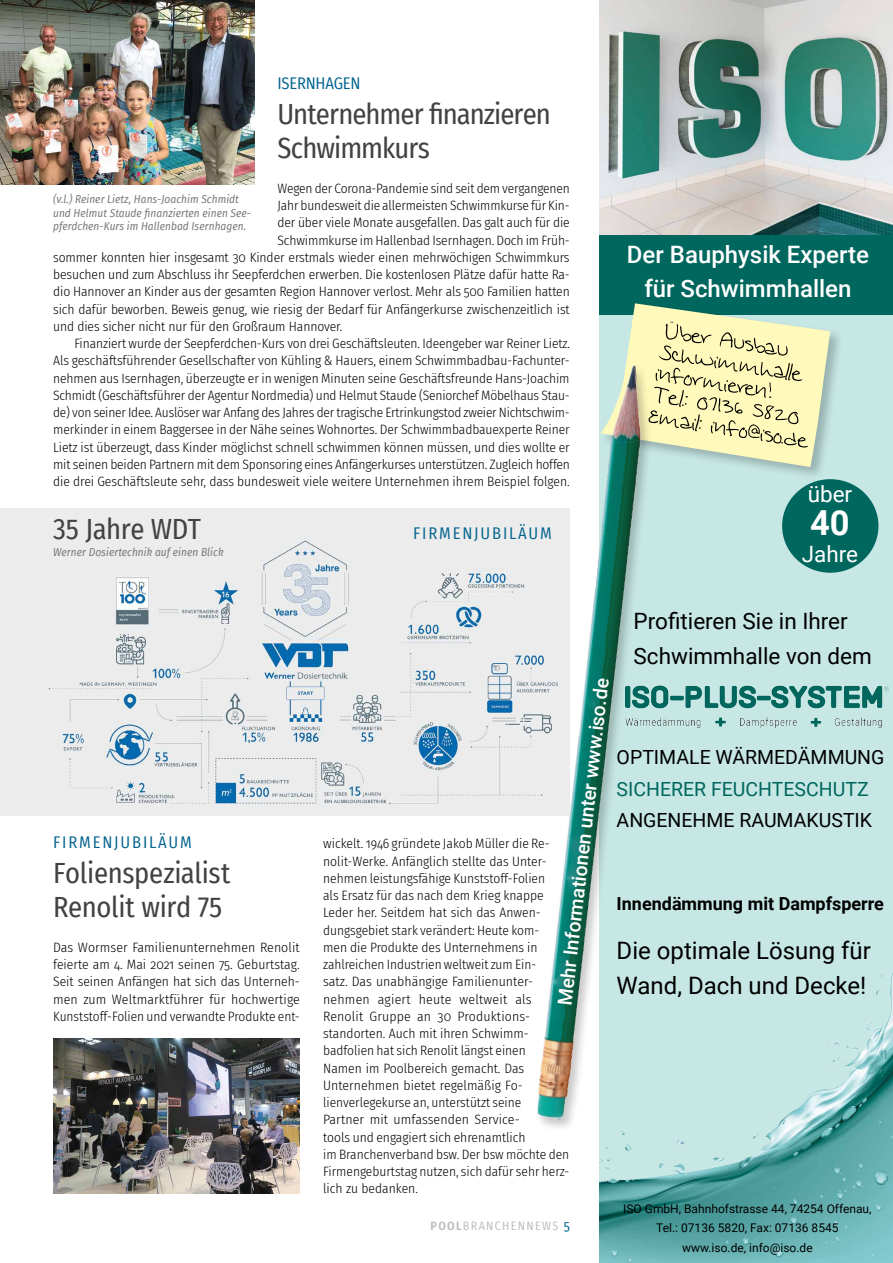
<style>
.page{position:relative;width:893px;height:1263px;background:#fff}
.page>*{position:absolute;margin:0;border:0;box-sizing:border-box;transform-origin:0 0}
.t1{font:700 34.5px "Roboto";color:#fff}
.t2{font:28.5px/34.5px "Fira Sans Condensed";letter-spacing:-.02em;color:#424241}
.t3{font:24px/34.5px "Roboto";color:#000}
.t4{font:500 24px/34.5px "Roboto";color:#fff;text-align:center}
.t5{font:22.5px/34.5px "Roboto";color:#000}
.t6{font:22.5px "Roboto";color:#fff}
.t7{font:19.5px "Roboto";color:#000}
.t8{font:500 19.5px "Roboto";color:#fff}
.t9{font:19.5px "Roboto";color:#00675e}
.t10{font:700 18px "Roboto";color:#000}
.t11{font:16.5px "Fira Sans Condensed";letter-spacing:.11em;color:#00638e}
.t12{font:16.5px "Fira Sans Condensed";letter-spacing:-.015em;color:#00638e}
.t13{font:300 13.5px/17.2px "Fira Sans Condensed";letter-spacing:-.005em;color:#000;text-align:justify}
.t14{font:12px/19.5px "Roboto";color:#000;text-align:center}
.t15{font:12px "Fira Sans Condensed";letter-spacing:.11em;color:#bcbcbc}
.t16{font:italic 11.25px/13.5px "Fira Sans Condensed";letter-spacing:.005em;color:#7c7b7b}
.s1{font-weight:600}
.s2{font-size:13.8px;color:#00638e}
</style>
<div class="page">
<div style="left:0;top:508px;width:570px;height:308px;background:#ececec"></div>
<img style="left:53px;top:1038px;width:247px;height:155px">
<img style="left:0;top:0;width:254px;height:185px">
<img style="left:48px;top:540px;width:479px;height:264px">
<div style="left:600px;top:257px;width:293px;height:1006px;background:#c6e7e4"></div>
<div style="left:782px;top:479px;width:96px;height:94px;background:#00675e;border-radius:50%"></div>
<div style="left:600px;top:228px;width:293px;height:87px;background:#00675e"></div>
<img style="left:599px;top:0;width:294px;height:234px">
<div style="left:600px;top:302px;width:244px;height:178px;background:#000;opacity:.23"></div>
<svg style="left:601px;top:303px;width:229px;height:164px"></svg>
<img style="left:527px;top:356px;width:192px;height:766px">
<img style="left:600px;top:968px;width:293px;height:295px">
<img style="left:626px;top:686px;width:262px;height:42px">
<svg style="left:578px;top:562px;width:20px;height:28px"></svg>
<p class="t12" style="left:278px;top:71px;width:84px">ISERNHAGEN</p>
<h2 class="t2" style="left:277px;top:96px;width:275px">Unternehmer finanzieren<br>Schwimmkurs</h2>
<p class="t13" style="left:277px;top:179px;width:294px">Wegen der Corona-Pandemie sind seit dem vergangenen</p>
<p class="t13" style="left:277px;top:197px;width:294px">Jahr bundesweit die allermeisten Schwimmkurse für Kin-</p>
<p class="t13" style="left:277px;top:214px;width:294px">der über viele Monate ausgefallen. Das galt auch für die</p>
<p class="t13" style="left:277px;top:231px;width:294px">Schwimmkurse im Hallenbad Isernhagen. Doch im Früh-</p>
<p class="t13" style="left:53px;top:248px;width:518px">sommer konnten hier insgesamt 30 Kinder erstmals wieder einen mehrwöchigen Schwimmkurs</p>
<p class="t13" style="left:53px;top:266px;width:518px">besuchen und zum Abschluss ihr Seepferdchen erwerben. Die kostenlosen Plätze dafür hatte Ra-</p>
<p class="t13" style="left:53px;top:283px;width:518px">dio Hannover an Kinder aus der gesamten Region Hannover verlost. Mehr als 500 Familien hatten</p>
<p class="t13" style="left:53px;top:300px;width:518px">sich dafür beworben. Beweis genug, wie riesig der Bedarf für Anfängerkurse zwischenzeitlich ist</p>
<p class="t13" style="left:53px;top:317px;width:291px">und dies sicher nicht nur für den Großraum Hannover.</p>
<p class="t13" style="left:74px;top:335px;width:497px">Finanziert wurde der Seepferdchen-Kurs von drei Geschäftsleuten. Ideengeber war Reiner Lietz.</p>
<p class="t13" style="left:53px;top:352px;width:518px">Als geschäftsführender Gesellschafter von Kühling &amp; Hauers, einem Schwimmbadbau-Fachunter-</p>
<p class="t13" style="left:53px;top:369px;width:518px">nehmen aus Isernhagen, überzeugte er in wenigen Minuten seine Geschäftsfreunde Hans-Joachim</p>
<p class="t13" style="left:53px;top:386px;width:518px">Schmidt (Geschäftsführer der Agentur Nordmedia) und Helmut Staude (Seniorchef Möbelhaus Stau-</p>
<p class="t13" style="left:53px;top:404px;width:518px">de) von seiner Idee. Auslöser war Anfang des Jahres der tragische Ertrinkungstod zweier Nichtschwim-</p>
<p class="t13" style="left:53px;top:421px;width:518px">merkinder in einem Baggersee in der Nähe seines Wohnortes. Der Schwimmbadbauexperte Reiner</p>
<p class="t13" style="left:53px;top:438px;width:518px">Lietz ist überzeugt, dass Kinder möglichst schnell schwimmen können müssen, und dies wollte er</p>
<p class="t13" style="left:53px;top:455px;width:518px">mit seinen beiden Partnern mit dem Sponsoring eines Anfängerkurses unterstützen. Zugleich hoffen</p>
<p class="t13" style="left:53px;top:473px;width:518px">die drei Geschäftsleute sehr, dass bundesweit viele weitere Unternehmen ihrem Beispiel folgen.</p>
<p class="t16" style="left:53px;top:192px;width:199px">(v.l.) Reiner Lietz, Hans-Joachim Schmidt und Helmut Staude finanzierten einen See&shy;pferdchen-Kurs im Hallenbad Isernhagen.</p>
<h2 class="t2" style="left:53px;top:511px;width:149px">35 Jahre WDT</h2>
<p class="t11" style="left:413px;top:521px;width:140px">FIRMENJUBILÄUM</p>
<p class="t16" style="left:53px;top:545px;width:172px">Werner Dosiertechnik auf einen Blick</p>
<h3 class="t4" style="left:627px;top:236px;width:243px">Der Bauphysik Experte für Schwimmhallen</h3>
<h3 class="t6" style="left:808px;top:478px;width:46px">über</h3>
<h1 class="t1" style="left:810px;top:498px;width:41px">40</h1>
<h3 class="t6" style="left:802px;top:538px;width:58px">Jahre</h3>
<h3 class="t5" style="left:634px;top:603px;width:240px">Profitieren Sie in Ihrer<br>Schwimmhalle von dem</h3>
<p class="t11" style="left:53px;top:830px;width:140px">FIRMENJUBILÄUM</p>
<h2 class="t2" style="left:53px;top:855px;width:179px">Folienspezialist<br>Renolit wird 75</h2>
<p class="t13" style="left:53px;top:938px;width:248px">Das Wormser Familienunternehmen Renolit feierte am 4. Mai 2021 seinen 75. Geburtstag.<br>Seit seinen Anfängen hat sich das Unterneh&shy;men zum Weltmarktführer für hochwertige Kunststoff-Folien und verwandte Produkte ent-</p>
<h3 class="t8" style="left:552px;top:1004px;width:331px;rotate:-84deg">Mehr Informationen unter www.iso.de</h3>
<h3 class="t7" style="left:617px;top:744px;width:269px">OPTIMALE WÄRMEDÄMMUNG</h3>
<h3 class="t9" style="left:617px;top:775px;width:254px">SICHERER FEUCHTESCHUTZ</h3>
<h3 class="t7" style="left:617px;top:807px;width:257px">ANGENEHME RAUMAKUSTIK</h3>
<p class="t13" style="left:323px;top:835px;width:248px;text-align:left">wickelt. 1946 gründete Jakob Müller die Re&shy;nolit-Werke. Anfänglich stellte das Unter&shy;nehmen leistungsfähige Kunststoff-Folien<br>als Ersatz für das nach dem Krieg knappe Leder her. Seitdem hat sich das Anwen&shy;dungsgebiet stark verändert: Heute kom-<br>men die Produkte des Unternehmens in zahlreichen Industrien weltweit zum Ein-<br>satz. Das unabhängige Familienunter&shy;nehmen agiert heute weltweit als Renolit Gruppe an 30 Produktions&shy;standorten. Auch mit ihren Schwimm&shy;badfolien hat sich Renolit längst einen<br>Namen im Poolbereich gemacht. Das Unternehmen bietet regelmäßig Fo&shy;lienverlegekurse an, unterstützt seine<br>Partner mit umfassenden Service-<br>tools und engagiert sich ehrenamtlich<br>im Branchenverband bsw. Der bsw möchte den Firmengeburtstag nutzen, sich dafür sehr herz&shy;lich zu bedanken.</p>
<h3 class="t10" style="left:617px;top:891px;width:269px">Innendämmung mit Dampfsperre</h3>
<h3 class="t3" style="left:617px;top:932px;width:256px">Die optimale Lösung für<br>Wand, Dach und Decke!</h3>
<p class="t15" style="left:431px;top:1217px;width:141px"><span class="s1">POOL</span>BRANCHENNEWS <span class="s2">5</span></p>
<p class="t14" style="left:623px;top:1198px;width:250px">ISO GmbH, Bahnhofstrasse 44, 74254 Offenau,<br>Tel.: 07136 5820, Fax: 07136 8545 www.iso.de, info@iso.de</p>
</div>
